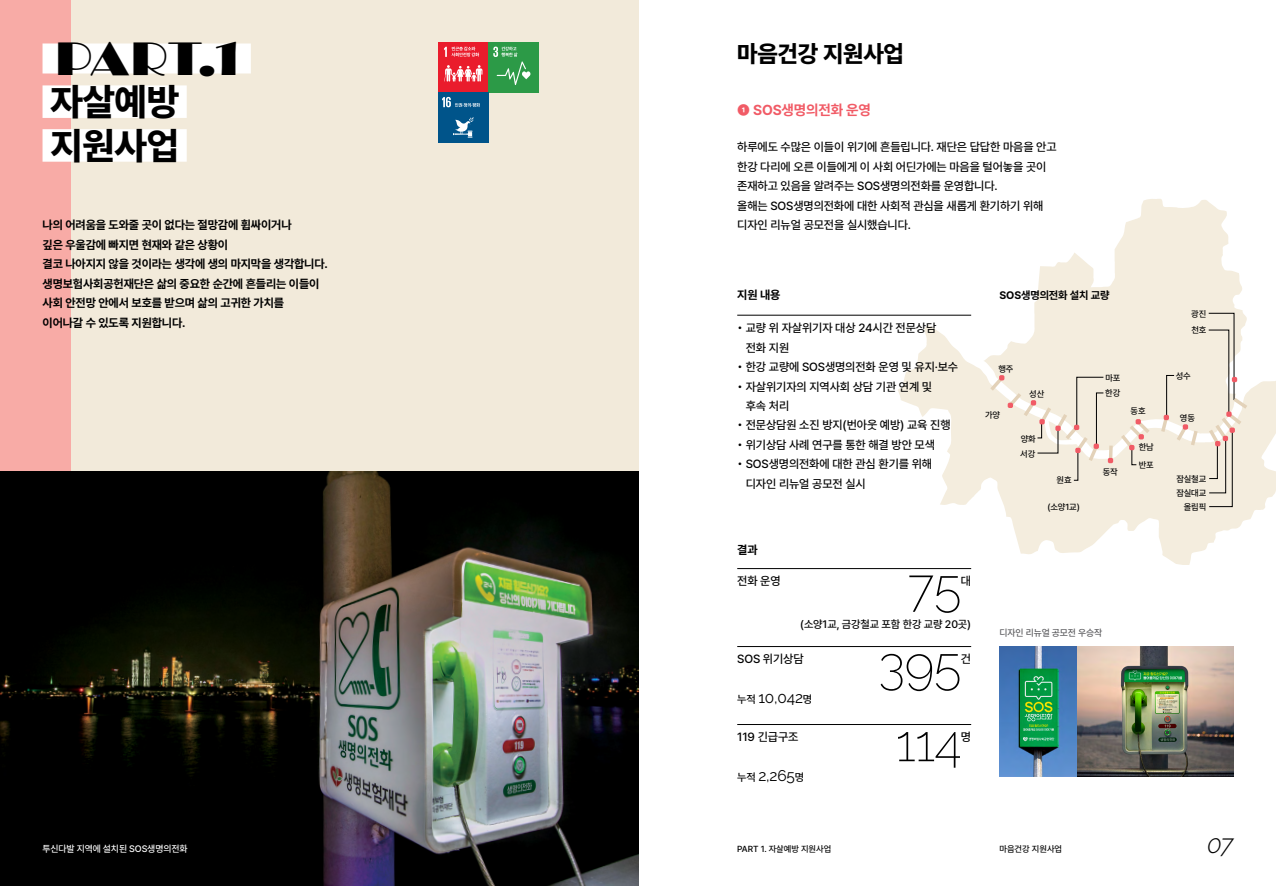
<style>
.page{position:relative;width:1276px;height:886px;background:#fff}
.page>*{position:absolute;margin:0;border:0;box-sizing:border-box;transform-origin:0 0}
.t1{font:200 51px "Raleway";letter-spacing:-.01em;color:#000}
.t2{font:46.25px "LTC Broadway";color:#000}
.t3{font:800 37.5px/43.8px "Pretendard";letter-spacing:-.01em;color:#000}
.t4{font:italic 300 25px "Raleway";color:#000}
.t5{font:800 23.62px "Pretendard";letter-spacing:-.01em;color:#000}
.t6{font:15.5px "Raleway";letter-spacing:-.01em;color:#000}
.t7{font:700 14.38px "Pretendard";letter-spacing:-.01em;color:#f15b66}
.t8{font:500 11.88px/19.5px "Pretendard";letter-spacing:-.01em;color:#000}
.t9{font:700 11.88px/19.5px "Pretendard";letter-spacing:-.01em;color:#000}
.t10{font:500 10.88px "Pretendard";letter-spacing:-.01em;color:#000}
.t11{font:700 10.88px "Pretendard";letter-spacing:-.01em;color:#000}
.t12{font:500 9.38px "Pretendard";letter-spacing:-.01em;color:#fff}
.t13{font:500 9.38px "Pretendard";letter-spacing:-.01em;color:#58585b}
.t14{font:500 8.75px/14.9px "Pretendard";letter-spacing:-.01em;color:#000}
.s1{font-family:"Pretendard";font-weight:500;font-size:10.88px}
</style>
<div class="page">
<div style="left:0;top:0;width:638px;height:886px;background:#f2eada"></div>
<div style="left:0;top:0;width:71px;height:886px;background:#f8aba6"></div>
<img style="left:0;top:471px;width:638px;height:415px">
<div style="left:43px;top:85px;width:144px;height:33px;background:#fff"></div>
<div style="left:43px;top:129px;width:144px;height:33px;background:#fff"></div>
<svg style="left:898px;top:325px;width:378px;height:240px"></svg>
<svg style="left:1034px;top:199px;width:209px;height:114px;fill:#f4edde"></svg>
<hr style="left:737px;top:568px;width:234px;height:1px;background:#000">
<div style="left:43px;top:43px;width:208px;height:30px;background:#fff"></div>
<svg style="left:944px;top:313px;width:306px;height:194px;background:#f2ebde"></svg>
<div style="left:438px;top:43px;width:50px;height:50px;background:#ea1c2c"></div>
<svg style="left:444px;top:65px;width:38px;height:17px"></svg>
<svg style="left:444px;top:47px;width:35px;height:10px"></svg>
<div style="left:488px;top:43px;width:51px;height:50px;background:#2c9a47"></div>
<svg style="left:493px;top:47px;width:37px;height:38px"></svg>
<div style="left:438px;top:93px;width:50px;height:50px;background:#00548a"></div>
<svg style="left:453px;top:117px;width:20px;height:21px"></svg>
<svg style="left:442px;top:97px;width:38px;height:10px"></svg>
<hr style="left:737px;top:315px;width:234px;height:1px;background:#000">
<img style="left:999px;top:647px;width:234px;height:129px">
<hr style="left:737px;top:646px;width:234px;height:1px;background:#000">
<hr style="left:737px;top:724px;width:234px;height:1px;background:#000">
<h2 class="t2" style="left:54px;top:32px;width:187px">PART.1</h2>
<h3 class="t3" style="left:51px;top:79px;width:130px">자살예방 지원사업</h3>
<p class="t9" style="left:43px;top:215px;width:287px">나의 어려움을 도와줄 곳이 없다는 절망감에 휩싸이거나<br>깊은 우울감에 빠지면 현재와 같은 상황이<br>결코 나아지지 않을 것이라는 생각에 생의 마지막을 생각합니다. 생명보험사회공헌재단은 삶의 중요한 순간에 흔들리는 이들이 사회 안전망 안에서 보호를 받으며 삶의 고귀한 가치를<br>이어나갈 수 있도록 지원합니다.</p>
<p class="t12" style="left:43px;top:842px;width:146px">투신다발 지역에 설치된 SOS생명의전화</p>
<h3 class="t5" style="left:737px;top:36px;width:168px">마음건강 지원사업</h3>
<p class="t7" style="left:737px;top:99px;width:135px">❶ SOS생명의전화 운영</p>
<p class="t8" style="left:737px;top:137px;width:321px">하루에도 수많은 이들이 위기에 흔들립니다. 재단은 답답한 마음을 안고 한강 다리에 오른 이들에게 이 사회 어딘가에는 마음을 털어놓을 곳이 존재하고 있음을 알려주는 SOS생명의전화를 운영합니다.<br>올해는 SOS생명의전화에 대한 사회적 관심을 새롭게 환기하기 위해 디자인 리뉴얼 공모전을 실시했습니다.</p>
<p class="t9" style="left:737px;top:285px;width:45px">지원 내용</p>
<p class="t8" style="left:746px;top:318px;width:192px;text-indent:-9px">• 교량 위 자살위기자 대상 24시간 전문상담 전화 지원</p>
<p class="t8" style="left:737px;top:357px;width:222px">• 한강 교량에 SOS생명의전화 운영 및 유지·보수</p>
<p class="t8" style="left:746px;top:376px;width:188px;text-indent:-9px">• 자살위기자의 지역사회 상담 기관 연계 및 후속 처리</p>
<p class="t8" style="left:737px;top:415px;width:215px">• 전문상담원 소진 방지(번아웃 예방) 교육 진행</p>
<p class="t8" style="left:737px;top:435px;width:199px">• 위기상담 사례 연구를 통한 해결 방안 모색</p>
<p class="t8" style="left:746px;top:454px;width:188px;text-indent:-9px">• SOS생명의전화에 대한 관심 환기를 위해 디자인 리뉴얼 공모전 실시</p>
<p class="t9" style="left:737px;top:539px;width:22px">결과</p>
<p class="t8" style="left:737px;top:571px;width:45px">전화 운영</p>
<h1 class="t1" style="left:907px;top:557px;width:56px">75</h1>
<p class="t8" style="left:961px;top:571px;width:12px">대</p>
<p class="t10" style="left:800px;top:617px;width:172px">(소양1교, 금강철교 포함 한강 교량 20곳)</p>
<p class="t8" style="left:737px;top:649px;width:68px">SOS 위기상담</p>
<h1 class="t1" style="left:878px;top:635px;width:84px">395</h1>
<p class="t8" style="left:961px;top:649px;width:12px">건</p>
<h3 class="t6" style="left:737px;top:689px;width:77px"><span class="s1">누적</span> 10,042<span class="s1">명</span></h3>
<p class="t8" style="left:737px;top:727px;width:63px">119 긴급구조</p>
<h1 class="t1" style="left:895px;top:713px;width:67px">114</h1>
<p class="t8" style="left:961px;top:727px;width:12px">명</p>
<h3 class="t6" style="left:737px;top:767px;width:69px"><span class="s1">누적</span> 2,265<span class="s1">명</span></h3>
<p class="t11" style="left:999px;top:287px;width:112px">SOS생명의전화 설치 교량</p>
<p class="t14" style="left:998px;top:361px;width:17px">행주</p>
<p class="t14" style="left:985px;top:407px;width:17px">가양</p>
<p class="t14" style="left:1029px;top:386px;width:17px">성산</p>
<p class="t14" style="left:1020px;top:431px;width:17px">양화 서강</p>
<p class="t14" style="left:1056px;top:473px;width:17px">원효</p>
<p class="t14" style="left:1047px;top:499px;width:34px">(소양1교)</p>
<p class="t14" style="left:1105px;top:370px;width:17px">마포</p>
<p class="t14" style="left:1105px;top:385px;width:17px">한강</p>
<p class="t14" style="left:1130px;top:403px;width:17px">동호</p>
<p class="t14" style="left:1102px;top:464px;width:17px">동작</p>
<p class="t14" style="left:1138px;top:439px;width:17px">한남</p>
<p class="t14" style="left:1138px;top:457px;width:17px">반포</p>
<p class="t13" style="left:999px;top:626px;width:104px">디자인 리뉴얼 공모전 우승작</p>
<p class="t14" style="left:1191px;top:306px;width:17px">광진</p>
<p class="t14" style="left:1191px;top:323px;width:17px">천호</p>
<p class="t14" style="left:1175px;top:368px;width:17px">성수</p>
<p class="t14" style="left:1180px;top:410px;width:17px">영동</p>
<p class="t14" style="left:1176px;top:471px;width:31px;line-height:14.5px">잠실철교 잠실대교</p>
<p class="t14" style="left:1183px;top:499px;width:24px">올림픽</p>
<p class="t14" style="left:737px;top:841px;width:96px">PART 1. 자살예방 지원사업</p>
<p class="t14" style="left:999px;top:841px;width:64px">마음건강 지원사업</p>
<h3 class="t4" style="left:1207px;top:829px;width:28px">07</h3>
</div>
